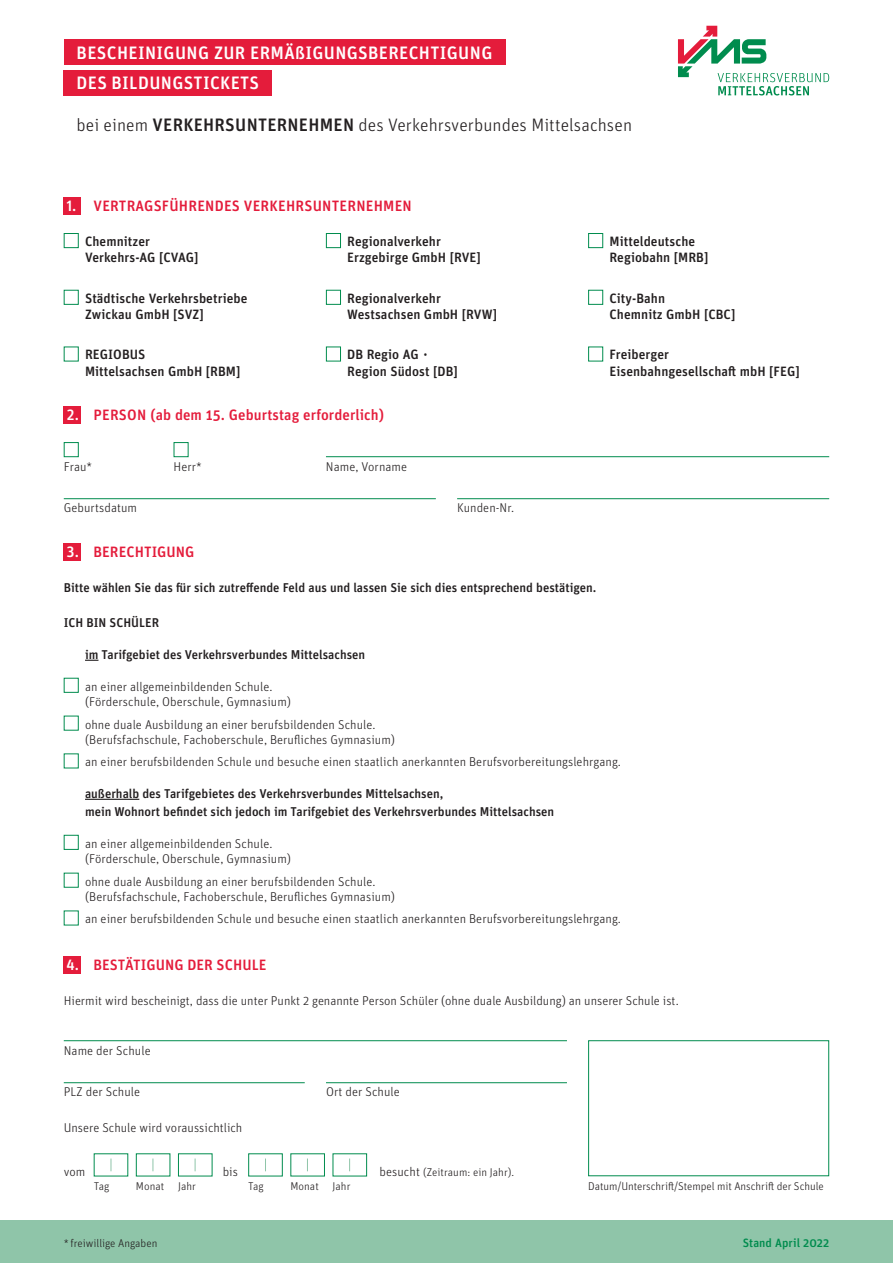
<style>
.page{position:relative;width:893px;height:1263px;background:#fff}
.page>*{position:absolute;margin:0;border:0;box-sizing:border-box;transform-origin:0 0}
.t1{font:300 18px "Unit OT";letter-spacing:.005em;color:#231f20}
.t2{font:500 18px/30.6px "Unit OT";letter-spacing:.02em;color:#fff}
.t3{font:500 15px "Unit OT";letter-spacing:.005em;color:#e41c3b}
.t4{font:500 13.5px/16.2px "Unit OT";letter-spacing:.005em;color:#231f20}
.t5{font:300 12.75px/15.3px "Unit OT";letter-spacing:.005em;color:#231f20}
.t6{font:500 12.75px/18px "Unit OT";color:#231f20}
.t7{font:500 12px "Unit OT";letter-spacing:.005em;color:#008c4e}
.t8{font:300 11.25px "Unit OT";color:#231f20}
.s1{font-weight:500}
.s2{color:#fff}
.s3{font-weight:300}
.s4{font-size:12.75px}
</style>
<div class="page">
<div style="left:64px;top:39px;width:441px;height:26px;background:#e41c3b"></div>
<div style="left:64px;top:70px;width:208px;height:25px;background:#e41c3b"></div>
<svg style="left:678px;top:26px;width:151px;height:69px"></svg>
<div style="left:64px;top:197px;width:17px;height:17px;background:#e41c3b"></div>
<div style="left:64px;top:290px;width:15px;height:15px;background:#fff;border:1px solid #008c4e"></div>
<div style="left:326px;top:290px;width:15px;height:15px;background:#fff;border:1px solid #008c4e"></div>
<div style="left:588px;top:290px;width:15px;height:15px;background:#fff;border:1px solid #008c4e"></div>
<div style="left:64px;top:233px;width:15px;height:15px;background:#fff;border:1px solid #008c4e"></div>
<div style="left:326px;top:233px;width:15px;height:15px;background:#fff;border:1px solid #008c4e"></div>
<div style="left:588px;top:233px;width:15px;height:15px;background:#fff;border:1px solid #008c4e"></div>
<div style="left:64px;top:347px;width:15px;height:14px;background:#fff;border:1px solid #008c4e"></div>
<div style="left:326px;top:347px;width:15px;height:14px;background:#fff;border:1px solid #008c4e"></div>
<div style="left:588px;top:347px;width:15px;height:14px;background:#fff;border:1px solid #008c4e"></div>
<div style="left:64px;top:406px;width:17px;height:17px;background:#e41c3b"></div>
<hr style="left:457px;top:498px;width:372px;height:1px;background:#008c4e">
<hr style="left:326px;top:456px;width:503px;height:1px;background:#008c4e">
<div style="left:64px;top:442px;width:15px;height:15px;background:#fff;border:1px solid #008c4e"></div>
<div style="left:174px;top:442px;width:15px;height:15px;background:#fff;border:1px solid #008c4e"></div>
<hr style="left:64px;top:498px;width:372px;height:1px;background:#008c4e">
<div style="left:0;top:1220px;width:893px;height:43px;background:#8fc5a9"></div>
<div style="left:64px;top:543px;width:17px;height:17px;background:#e41c3b"></div>
<div style="left:64px;top:678px;width:15px;height:15px;background:#fff;border:1px solid #008c4e"></div>
<div style="left:64px;top:753px;width:15px;height:15px;background:#fff;border:1px solid #008c4e"></div>
<div style="left:64px;top:716px;width:15px;height:14px;background:#fff;border:1px solid #008c4e"></div>
<div style="left:64px;top:835px;width:15px;height:15px;background:#fff;border:1px solid #008c4e"></div>
<div style="left:64px;top:910px;width:15px;height:15px;background:#fff;border:1px solid #008c4e"></div>
<div style="left:64px;top:873px;width:15px;height:15px;background:#fff;border:1px solid #008c4e"></div>
<svg style="left:85px;top:660px;width:13px;height:1px"></svg>
<hr style="left:85px;top:799px;width:54px;height:1px;background:#231f20">
<svg style="left:153px;top:1158px;width:1px;height:13px"></svg>
<svg style="left:111px;top:1158px;width:1px;height:13px"></svg>
<svg style="left:195px;top:1158px;width:1px;height:13px"></svg>
<div style="left:248px;top:1153px;width:35px;height:23px;background:#fff;border:1px solid #008c4e"></div>
<svg style="left:307px;top:1158px;width:1px;height:13px"></svg>
<svg style="left:265px;top:1158px;width:1px;height:13px"></svg>
<svg style="left:349px;top:1158px;width:1px;height:13px"></svg>
<div style="left:588px;top:1040px;width:241px;height:136px;border:1px solid #008c4e"></div>
<hr style="left:64px;top:1082px;width:241px;height:1px;background:#008c4e">
<hr style="left:326px;top:1082px;width:241px;height:1px;background:#008c4e">
<hr style="left:64px;top:1040px;width:503px;height:1px;background:#008c4e">
<div style="left:64px;top:956px;width:17px;height:17px;background:#e41c3b"></div>
<h1 class="t2" style="left:77px;top:37px;width:417px">BESCHEINIGUNG ZUR ERMÄßIGUNGSBERECHTIGUNG<br>DES BILDUNGSTICKETS</h1>
<h1 class="t1" style="left:77px;top:114px;width:557px">bei einem <span class="s1">VERKEHRSUNTERNEHMEN</span> des Verkehrsverbundes Mittelsachsen</h1>
<p class="t3" style="left:66px;top:196px;width:347px"><span class="s2">1.</span> VERTRAGSFÜHRENDES VERKEHRSUNTERNEHMEN</p>
<p class="t4" style="left:85px;top:233px;width:115px">Chemnitzer<br>Verkehrs-AG [CVAG]</p>
<p class="t4" style="left:85px;top:290px;width:164px">Städtische Verkehrsbetriebe<br>Zwickau GmbH [SVZ]</p>
<p class="t4" style="left:85px;top:346px;width:157px">REGIOBUS<br>Mittelsachsen GmbH [RBM]</p>
<p class="t4" style="left:347px;top:233px;width:135px">Regionalverkehr<br>Erzgebirge GmbH [RVE]</p>
<p class="t4" style="left:347px;top:290px;width:151px">Regionalverkehr<br>Westsachsen GmbH [RVW]</p>
<p class="t4" style="left:347px;top:346px;width:112px">DB Regio AG <span class="s3">∙<br></span>Region Südost [DB]</p>
<p class="t3" style="left:66px;top:405px;width:319px"><span class="s2">2.</span> PERSON (ab dem 15. Geburtstag erforderlich)</p>
<p class="t4" style="left:609px;top:233px;width:100px">Mitteldeutsche<br>Regiobahn [MRB]</p>
<p class="t4" style="left:609px;top:290px;width:127px">City-Bahn<br>Chemnitz GmbH [CBC]</p>
<p class="t4" style="left:609px;top:346px;width:192px">Freiberger<br>Eisenbahngesellschaft mbH [FEG]</p>
<p class="t5" style="left:64px;top:459px;width:30px">Frau*</p>
<p class="t5" style="left:174px;top:459px;width:30px">Herr*</p>
<p class="t5" style="left:326px;top:459px;width:83px">Name, Vorname</p>
<p class="t5" style="left:64px;top:500px;width:75px">Geburtsdatum</p>
<p class="t3" style="left:66px;top:542px;width:130px"><span class="s2">3.</span> BERECHTIGUNG</p>
<p class="t5" style="left:457px;top:500px;width:58px">Kunden-Nr.</p>
<p class="t6" style="left:64px;top:578px;width:534px">Bitte wählen Sie das für sich zutreffende Feld aus und lassen Sie sich dies entsprechend bestätigen.</p>
<p class="t6" style="left:64px;top:614px;width:97px">ICH BIN SCHÜLER</p>
<p class="t6" style="left:85px;top:645px;width:282px">im Tarifgebiet des Verkehrsverbundes Mittelsachsen</p>
<p class="t5" style="left:85px;top:679px;width:208px">an einer allgemeinbildenden Schule. (Förderschule, Oberschule, Gymnasium)</p>
<p class="t5" style="left:85px;top:716px;width:312px">ohne duale Ausbildung an einer berufsbildenden Schule. (Berufsfachschule, Fachoberschule, Berufliches Gymnasium)</p>
<p class="t5" style="left:85px;top:754px;width:537px">an einer berufsbildenden Schule und besuche einen staatlich anerkannten Berufsvorbereitungslehrgang.</p>
<p class="t6" style="left:85px;top:784px;width:471px">außerhalb des Tarifgebietes des Verkehrsverbundes Mittelsachsen,<br>mein Wohnort befindet sich jedoch im Tarifgebiet des Verkehrsverbundes Mittelsachsen</p>
<p class="t5" style="left:85px;top:836px;width:208px">an einer allgemeinbildenden Schule. (Förderschule, Oberschule, Gymnasium)</p>
<p class="t5" style="left:85px;top:873px;width:312px">ohne duale Ausbildung an einer berufsbildenden Schule. (Berufsfachschule, Fachoberschule, Berufliches Gymnasium)</p>
<p class="t5" style="left:85px;top:911px;width:537px">an einer berufsbildenden Schule und besuche einen staatlich anerkannten Berufsvorbereitungslehrgang.</p>
<p class="t3" style="left:66px;top:955px;width:202px"><span class="s2">4.</span> BESTÄTIGUNG DER SCHULE</p>
<p class="t5" style="left:64px;top:993px;width:616px">Hiermit wird bescheinigt, dass die unter Punkt 2 genannte Person Schüler (ohne duale Ausbildung) an unserer Schule ist.</p>
<p class="t5" style="left:64px;top:1043px;width:88px">Name der Schule</p>
<p class="t5" style="left:64px;top:1084px;width:78px">PLZ der Schule</p>
<p class="t5" style="left:326px;top:1084px;width:75px">Ort der Schule</p>
<p class="t5" style="left:64px;top:1120px;width:180px">Unsere Schule wird voraussichtlich</p>
<p class="t5" style="left:223px;top:1164px;width:17px">bis</p>
<p class="t5" style="left:64px;top:1164px;width:23px">vom</p>
<p class="t8" style="left:379px;top:1166px;width:136px"><span class="s4">besucht</span> (Zeitraum: ein Jahr).</p>
<p class="t8" style="left:94px;top:1179px;width:17px">Tag</p>
<p class="t8" style="left:136px;top:1179px;width:62px">Monat Jahr</p>
<p class="t8" style="left:248px;top:1179px;width:17px">Tag</p>
<p class="t8" style="left:290px;top:1179px;width:62px">Monat Jahr</p>
<p class="t8" style="left:588px;top:1179px;width:237px">Datum/Unterschrift/Stempel mit Anschrift der Schule</p>
<p class="t8" style="left:64px;top:1237px;width:95px">* freiwillige Angaben</p>
<p class="t7" style="left:743px;top:1235px;width:88px">Stand April 2022</p>
</div>
